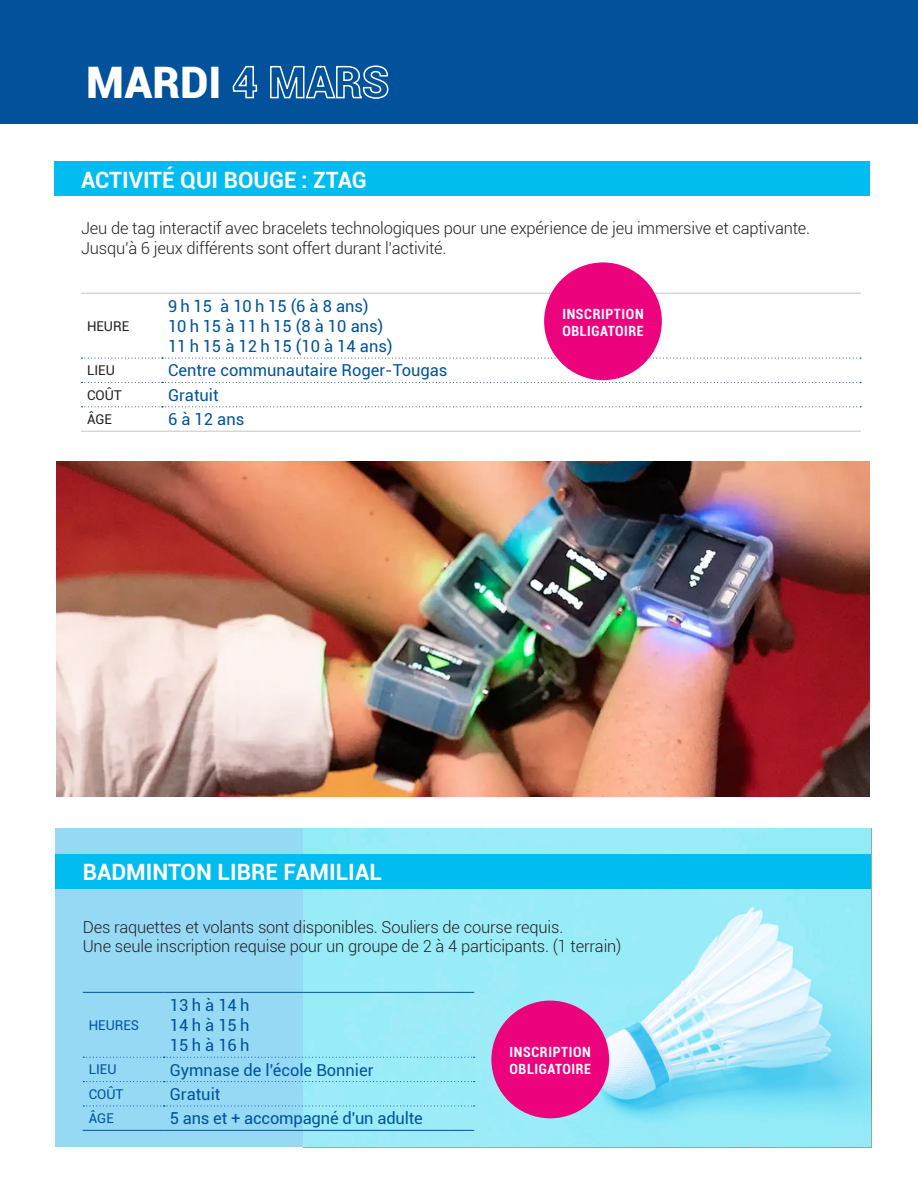
<style>
.page{position:relative;width:918px;height:1188px;background:#fff}
.page>*{position:absolute;margin:0;border:0;box-sizing:border-box;transform-origin:0 0}
.t1{font:900 43.5px "Roboto";color:#fff}
.t2{font:700 22.5px "Roboto";color:#fff}
.t3{font:300 16.5px/19.5px "Roboto";letter-spacing:-.01em;color:#231f20}
.t4{font:16.5px/20.2px "Roboto";color:#01529b}
.t5{font:700 condensed 14.1px/17px "Roboto";letter-spacing:.04em;color:#fff}
.t6{font:13.5px "Roboto";color:#01529b}
.t7{font:13.5px "Roboto";color:#231f20}
</style>
<div class="page">
<div style="left:54px;top:161px;width:815px;height:35px;background:#01bcee"></div>
<svg style="left:82px;top:358px;width:779px;height:1px"></svg>
<svg style="left:82px;top:382px;width:779px;height:1px"></svg>
<svg style="left:82px;top:406px;width:779px;height:1px"></svg>
<hr style="left:81px;top:293px;width:81px;height:1px;background:#c3c5c7">
<hr style="left:162px;top:293px;width:699px;height:1px;background:#c3c5c7">
<hr style="left:81px;top:431px;width:81px;height:1px;background:#c3c5c7">
<hr style="left:162px;top:431px;width:699px;height:1px;background:#c3c5c7">
<div style="left:0;top:0;width:918px;height:123px;background:#01529b"></div>
<div style="left:56px;top:828px;width:815px;height:319px;background:#95d9f5"></div>
<img style="left:303px;top:828px;width:568px;height:319px">
<div style="left:56px;top:854px;width:815px;height:34px;background:#01bcee"></div>
<svg style="left:83px;top:1081px;width:392px;height:1px"></svg>
<svg style="left:83px;top:1105px;width:392px;height:2px"></svg>
<hr style="left:83px;top:992px;width:81px;height:1px;background:#01529b">
<hr style="left:164px;top:992px;width:310px;height:1px;background:#01529b">
<svg style="left:83px;top:1057px;width:392px;height:1px"></svg>
<hr style="left:83px;top:1130px;width:81px;height:1px;background:#01529b">
<hr style="left:164px;top:1130px;width:310px;height:1px;background:#01529b">
<div style="left:491px;top:1001px;width:118px;height:117px;background:#ed027e;border-radius:50%"></div>
<img style="left:57px;top:461px;width:812px;height:336px">
<div style="left:544px;top:262px;width:118px;height:118px;background:#ed027e;border-radius:50%"></div>
<h1 class="t1" style="left:86px;top:57px;width:304px">MARDI 4 MARS</h1>
<h2 class="t2" style="left:81px;top:164px;width:287px">ACTIVITÉ QUI BOUGE : ZTAG</h2>
<p class="t3" style="left:81px;top:220px;width:731px">Jeu de tag interactif avec bracelets technologiques pour une expérience de jeu immersive et captivante.<br>Jusqu’à 6 jeux différents sont offert durant l’activité.</p>
<p class="t7" style="left:87px;top:320px;width:44px">HEURE</p>
<p class="t4" style="left:168px;top:295px;width:226px">9 h 15 à 10 h 15 (6 à 8 ans)<br>10 h 15 à 11 h 15 (8 à 10 ans)<br>11 h 15 à 12 h 15 (10 à 14 ans)</p>
<p class="t7" style="left:87px;top:365px;width:29px">LIEU</p>
<p class="t4" style="left:168px;top:360px;width:281px">Centre communautaire Roger-Tougas</p>
<p class="t7" style="left:87px;top:389px;width:36px">COÛT</p>
<p class="t4" style="left:168px;top:386px;width:52px">Gratuit</p>
<p class="t7" style="left:87px;top:414px;width:27px">ÂGE</p>
<p class="t4" style="left:168px;top:409px;width:78px">6 à 12 ans</p>
<p class="t5" style="left:562px;top:306px;width:83px">INSCRIPTION<br>OBLIGATOIRE</p>
<h2 class="t2" style="left:83px;top:859px;width:301px">BADMINTON LIBRE FAMILIAL</h2>
<p class="t3" style="left:83px;top:918px;width:540px">Des raquettes et volants sont disponibles. Souliers de course requis.<br>Une seule inscription requise pour un groupe de 2 à 4 participants. (1 terrain)</p>
<p class="t6" style="left:89px;top:1019px;width:52px">HEURES</p>
<p class="t4" style="left:170px;top:994px;width:81px;text-align:justify">13 h à 14 h 14 h à 15 h 15 h à 16 h</p>
<p class="t6" style="left:89px;top:1064px;width:29px">LIEU</p>
<p class="t4" style="left:170px;top:1059px;width:205px">Gymnase de l'école Bonnier</p>
<p class="t6" style="left:89px;top:1088px;width:36px">COÛT</p>
<p class="t4" style="left:170px;top:1085px;width:52px">Gratuit</p>
<p class="t6" style="left:89px;top:1113px;width:27px">ÂGE</p>
<p class="t4" style="left:170px;top:1108px;width:255px">5 ans et + accompagné d'un adulte</p>
<p class="t5" style="left:510px;top:1044px;width:83px">INSCRIPTION<br>OBLIGATOIRE</p>
</div>
